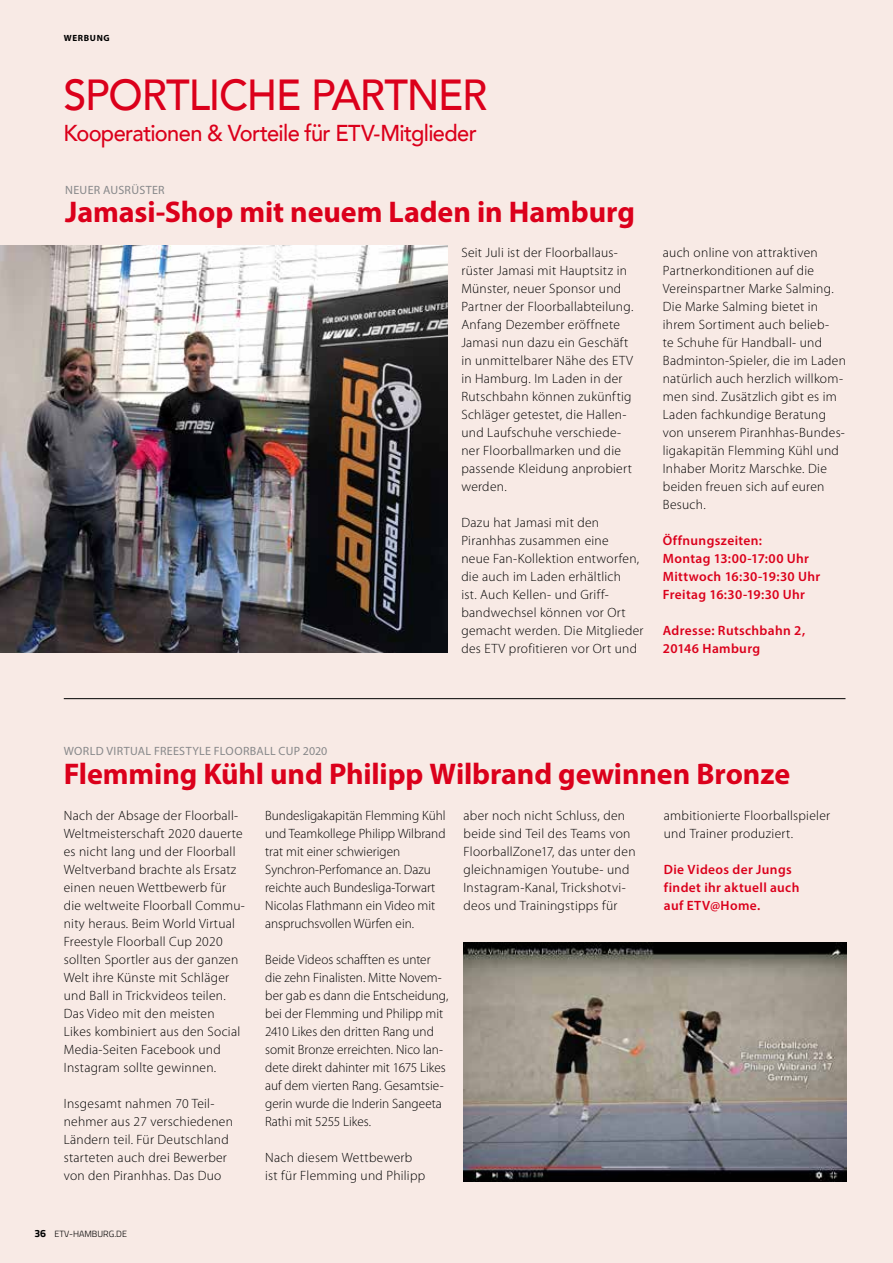
<style>
.page{position:relative;width:893px;height:1263px;background:#f8eae5}
.page>*{position:absolute;margin:0;border:0;box-sizing:border-box;transform-origin:0 0}
.t1{font:500 43.35px "Avenir";letter-spacing:-.03em;color:#db001b;scale:.95 1}
.t2{font:700 30px "Myriad Pro";letter-spacing:-.005em;color:#db001b}
.t3{font:500 22.95px "Avenir";letter-spacing:-.03em;color:#db001b;scale:.95 1}
.t4{font:300 13.5px/18px "Myriad Pro";letter-spacing:.02em;color:#000}
.t5{font:300 13.5px/18px "Myriad Pro";color:#000}
.t6{font:600 13.5px/18px "Myriad Pro";letter-spacing:.025em;color:#db001b}
.t7{font:12px "Myriad Pro";letter-spacing:.025em;color:#87888a}
.t8{font:300 9px "Titillium Web";color:#000}
.t9{font:700 9px "Myriad Pro";letter-spacing:.07em;color:#000}
.s1{font-weight:700;font-size:10.5px}
</style>
<div class="page">
<hr style="left:64px;top:698px;width:781px;height:1px;background:#000">
<img style="left:0;top:246px;width:448px;height:407px">
<img style="left:463px;top:942px;width:383px;height:240px">
<p class="t9" style="left:64px;top:32px;width:47px">WERBUNG</p>
<h1 class="t1" style="left:63px;top:58px;width:448px">SPORTLICHE PARTNER</h1>
<h3 class="t3" style="left:63px;top:113px;width:437px">Kooperationen &amp; Vorteile für ETV-Mitglieder</h3>
<p class="t7" style="left:65px;top:183px;width:101px">NEUER AUSRÜSTER</p>
<h2 class="t2" style="left:65px;top:193px;width:571px">Jamasi-Shop mit neuem Laden in Hamburg</h2>
<p class="t4" style="left:461px;top:243px;width:174px">Seit Juli ist der Floorballaus&shy;rüster Jamasi mit Hauptsitz in<br>Münster, neuer Sponsor und<br>Partner der Floorballabteilung.<br>Anfang Dezember eröffnete<br>Jamasi nun dazu ein Geschäft in unmittelbarer Nähe des ETV in Hamburg. Im Laden in der<br>Rutschbahn können zukünftig<br>Schläger getestet, die Hallen&shy;und Laufschuhe verschiede&shy;ner Floorballmarken und die passende Kleidung anprobiert werden.</p>
<p class="t4" style="left:461px;top:513px;width:184px">Dazu hat Jamasi mit den<br>Piranhhas zusammen eine<br>neue Fan-Kollektion entworfen, die auch im Laden erhältlich<br>ist. Auch Kellen- und Griff&shy;bandwechsel können vor Ort gemacht werden. Die Mitglieder des ETV profitieren vor Ort und</p>
<p class="t4" style="left:663px;top:243px;width:185px">auch online von attraktiven<br>Partnerkonditionen auf die<br>Vereinspartner Marke Salming.<br>Die Marke Salming bietet in ihrem Sortiment auch belieb-<br>te Schuhe für Handball- und<br>Badminton-Spieler, die im Laden natürlich auch herzlich willkom&shy;men sind. Zusätzlich gibt es im<br>Laden fachkundige Beratung von unserem Piranhhas-Bundes&shy;ligakapitän Flemming Kühl und<br>Inhaber Moritz Marschke. Die beiden freuen sich auf euren<br>Besuch.</p>
<p class="t6" style="left:663px;top:531px;width:159px">Öffnungszeiten:<br>Montag 13:00-17:00 Uhr<br>Mittwoch 16:30-19:30 Uhr<br>Freitag 16:30-19:30 Uhr</p>
<p class="t6" style="left:663px;top:621px;width:144px">Adresse: Rutschbahn 2,<br>20146 Hamburg</p>
<p class="t7" style="left:64px;top:744px;width:265px">WORLD VIRTUAL FREESTYLE FLOORBALL CUP 2020</p>
<h2 class="t2" style="left:64px;top:754px;width:728px">Flemming Kühl und Philipp Wilbrand gewinnen Bronze</h2>
<p class="t4" style="left:64px;top:807px;width:183px">Nach der Absage der Floorball-<br>Weltmeisterschaft 2020 dauerte es nicht lang und der Floorball<br>Weltverband brachte als Ersatz einen neuen Wettbewerb für die weltweite Floorball Commu&shy;nity heraus. Beim World Virtual<br>Freestyle Floorball Cup 2020 sollten Sportler aus der ganzen<br>Welt ihre Künste mit Schläger und Ball in Trickvideos teilen.<br>Das Video mit den meisten<br>Likes kombiniert aus den Social<br>Media-Seiten Facebook und<br>Instagram sollte gewinnen.</p>
<p class="t4" style="left:64px;top:1095px;width:171px">Insgesamt nahmen 70 Teil&shy;nehmer aus 27 verschiedenen<br>Ländern teil. Für Deutschland starteten auch drei Bewerber von den Piranhhas. Das Duo</p>
<p class="t8" style="left:34px;top:1227px;width:94px"><span class="s1">36</span> ETV-HAMBURG.DE</p>
<p class="t5" style="left:265px;top:807px;width:182px">Bundesligakapitän Flemming Kühl und Teamkollege Philipp Wilbrand trat mit einer schwierigen<br>Synchron-Perfomance an. Dazu reichte auch Bundesliga-Torwart<br>Nicolas Flathmann ein Video mit anspruchsvollen Würfen ein.</p>
<p class="t5" style="left:265px;top:951px;width:185px">Beide Videos schafften es unter die zehn Finalisten. Mitte Novem&shy;ber gab es dann die Entscheidung, bei der Flemming und Philipp mit<br>2410 Likes den dritten Rang und somit Bronze erreichten. Nico lan&shy;dete direkt dahinter mit 1675 Likes auf dem vierten Rang. Gesamtsie&shy;gerin wurde die Inderin Sangeeta<br>Rathi mit 5255 Likes.</p>
<p class="t4" style="left:265px;top:1149px;width:162px">Nach diesem Wettbewerb ist für Flemming und Philipp</p>
<p class="t4" style="left:463px;top:807px;width:174px">aber noch nicht Schluss, den beide sind Teil des Teams von<br>FloorballZone17, das unter den gleichnamigen Youtube- und<br>Instagram-Kanal, Trickshotvi&shy;deos und Trainingstipps für</p>
<p class="t4" style="left:664px;top:807px;width:168px">ambitionierte Floorballspieler und Trainer produziert.</p>
<p class="t6" style="left:664px;top:860px;width:137px">Die Videos der Jungs findet ihr aktuell auch auf ETV@Home.</p>
</div>
